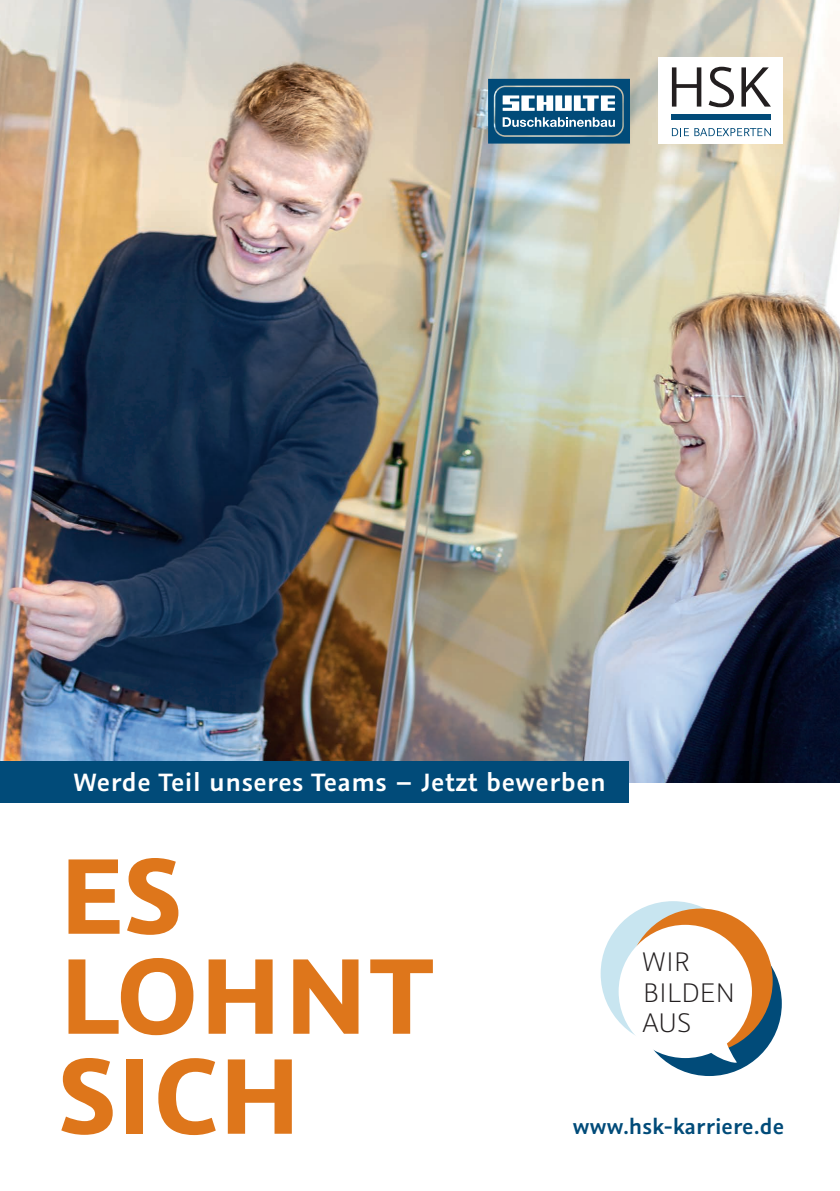
<style>
.page{position:relative;width:840px;height:1191px;background:#fff}
.page>*{position:absolute;margin:0;border:0;box-sizing:border-box;transform-origin:0 0}
.t1{font:700 120px/100px "Graublau Sans";letter-spacing:.01em;color:#de761b}
.t2{font:300 30.2px/30.2px "Graublau Sans";color:#231f20}
.t3{font:600 28px "Graublau Sans";letter-spacing:.02em;color:#fff}
.t4{font:600 24px "Graublau Sans";color:#014b79}
</style>
<div class="page">
<img style="left:0;top:0;width:839px;height:782px">
<div style="left:658px;top:57px;width:124px;height:87px;background:#fff"></div>
<svg style="left:671px;top:67px;width:30px;height:40px"></svg>
<svg style="left:708px;top:67px;width:25px;height:40px"></svg>
<svg style="left:741px;top:67px;width:29px;height:40px"></svg>
<div style="left:671px;top:115px;width:99px;height:5px;background:#014b79"></div>
<svg style="left:671px;top:128px;width:17px;height:8px"></svg>
<svg style="left:694px;top:128px;width:76px;height:8px"></svg>
<div style="left:636px;top:931px;width:145px;height:145px;background:#014b79;border-radius:50%"></div>
<div style="left:600px;top:901px;width:145px;height:145px;background:#c8e5f0;border-radius:50%"></div>
<div style="left:627px;top:908px;width:145px;height:145px;background:#de761b;border-radius:50%"></div>
<svg style="left:618px;top:924px;width:133px;height:139px"></svg>
<div style="left:0;top:761px;width:628px;height:41px;background:#014b79"></div>
<svg style="left:488px;top:79px;width:141px;height:65px;background:#3c7395"></svg>
<p class="t3" style="left:74px;top:764px;width:533px">Werde Teil unseres Teams – Jetzt bewerben</p>
<h1 class="t1" style="left:59px;top:844px;width:376px">ES<br>LOHNT<br>SICH</h1>
<p class="t2" style="left:642px;top:946px;width:94px">WIR<br>BILDEN<br>AUS</p>
<p class="t4" style="left:572px;top:1111px;width:213px">www.hsk-karriere.de</p>
</div>
